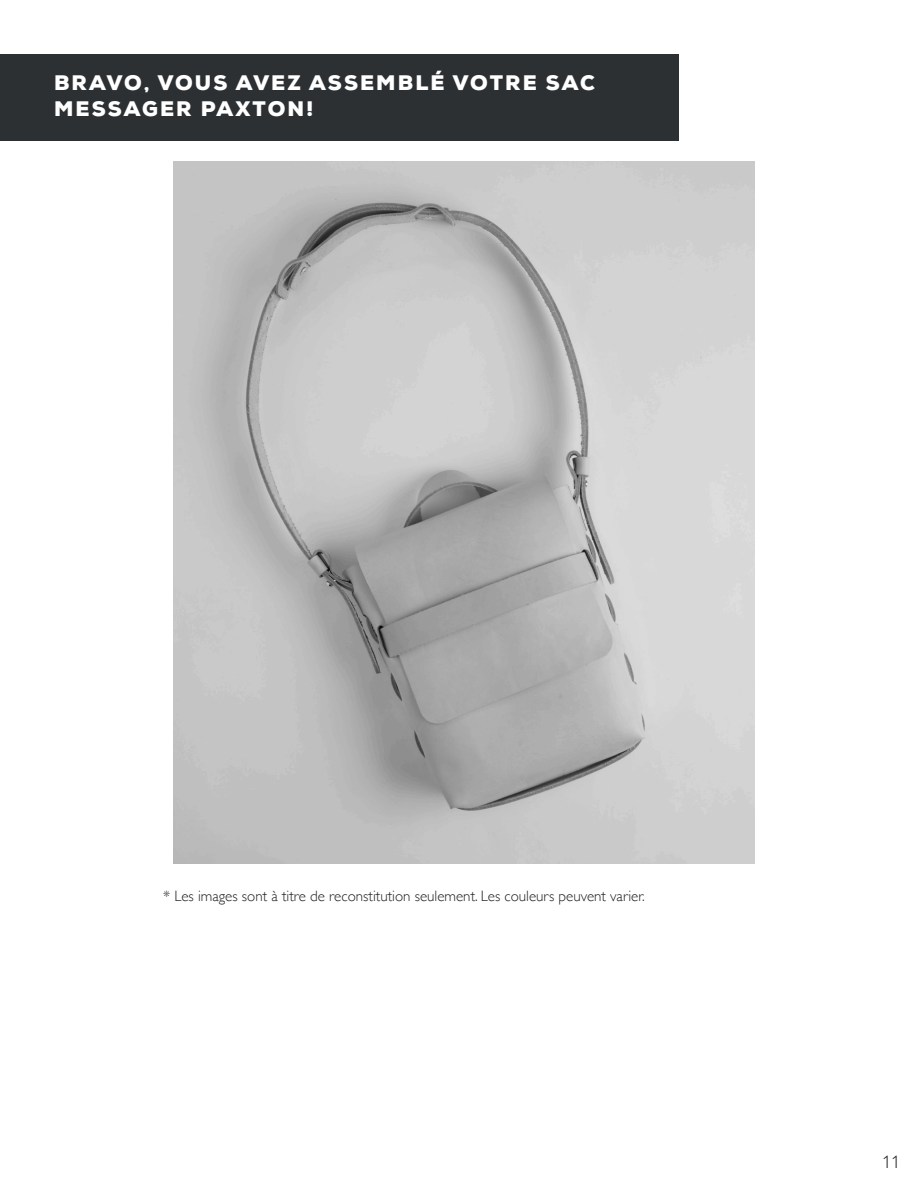
<style>
.page{position:relative;width:918px;height:1188px;background:#fff}
.page>*{position:absolute;margin:0;border:0;box-sizing:border-box;transform-origin:0 0}
.t1{font:900 21px "Nexa";letter-spacing:.1em;color:#fff}
.t2{font:300 18px "Gill Sans Nova";color:#231f20}
.t3{font:300 15px "Gill Sans";color:#231f20}
</style>
<div class="page">
<div style="left:0;top:54px;width:678px;height:86px;background:#2d3032"></div>
<img style="left:174px;top:161px;width:581px;height:703px">
<p class="t1" style="left:54px;top:70px;width:543px">BRAVO, VOUS AVEZ ASSEMBLÉ VOTRE SAC</p>
<p class="t1" style="left:54px;top:95px;width:261px">MESSAGER PAXTON!</p>
<p class="t3" style="left:163px;top:884px;width:483px">* Les images sont à titre de reconstitution seulement. Les couleurs peuvent varier.</p>
<p class="t2" style="left:882px;top:1150px;width:19px">11</p>
</div>
